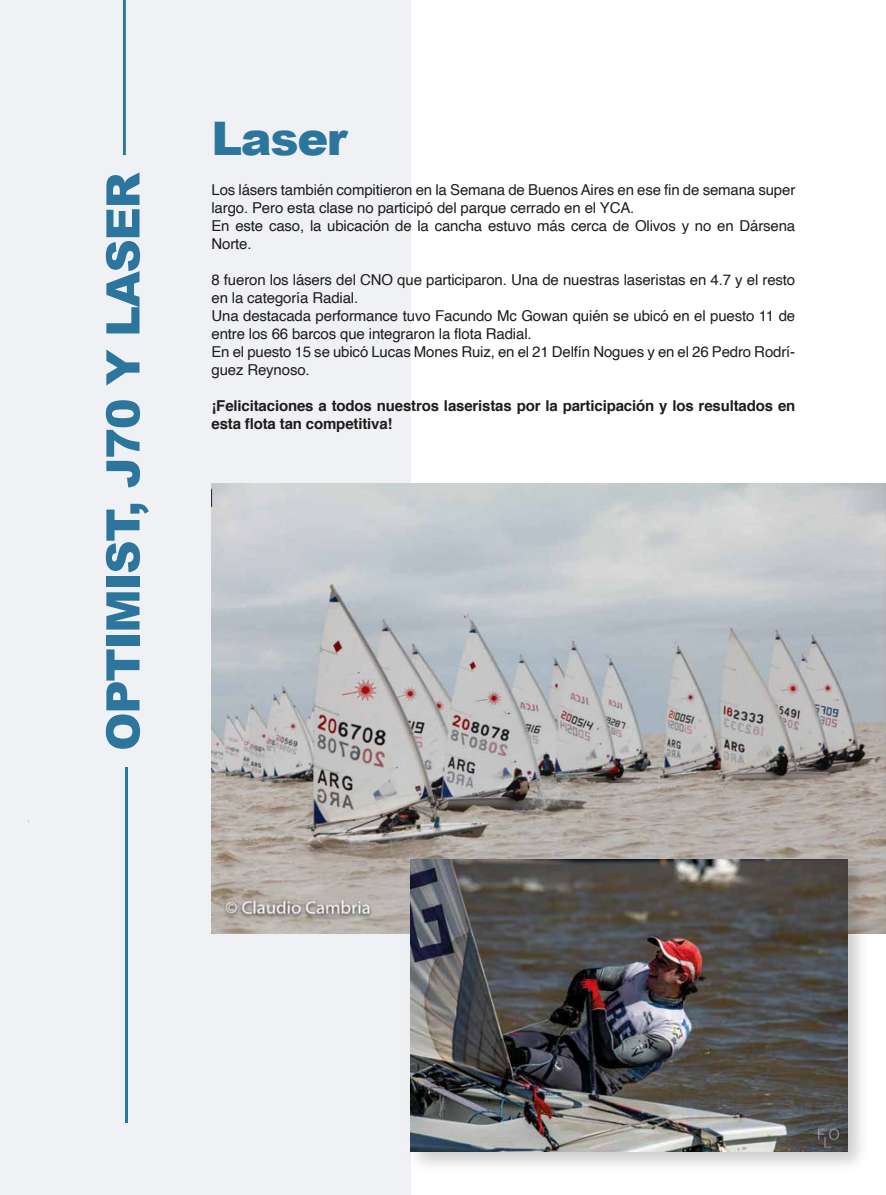
<style>
.page{position:relative;width:886px;height:1195px;background:#fff}
.page>*{position:absolute;margin:0;border:0;box-sizing:border-box;transform-origin:0 0}
.t1{font:900 46.25px "Arial";letter-spacing:-.03em;color:#2c759d}
.t2{font:15px/18px "Helvetica";letter-spacing:-.01em;color:#1d1d1b}
.t3{font:700 15px/18px "Helvetica";letter-spacing:-.01em;color:#1d1d1b}
</style>
<div class="page">
<div style="left:0;top:0;width:411px;height:1194px;background:#f0f1f4"></div>
<hr style="left:125px;top:766px;width:2px;height:355px;background:#2c759d">
<svg style="left:123px;top:0;width:3px;height:155px"></svg>
<svg style="left:106px;top:649px;width:34px;height:99px"></svg>
<div style="left:106px;top:635px;width:33px;height:10px;background:#2c759d"></div>
<svg style="left:106px;top:592px;width:33px;height:37px"></svg>
<div style="left:106px;top:576px;width:33px;height:10px;background:#2c759d"></div>
<svg style="left:106px;top:503px;width:43px;height:69px"></svg>
<svg style="left:106px;top:400px;width:34px;height:87px"></svg>
<svg style="left:106px;top:349px;width:33px;height:36px"></svg>
<svg style="left:106px;top:172px;width:34px;height:161px"></svg>
<img style="left:211px;top:483px;width:675px;height:450px">
<img style="left:401px;top:849px;width:474px;height:316px">
<img style="left:411px;top:859px;width:436px;height:292px">
<h1 class="t1" style="left:211px;top:104px;width:137px">Laser</h1>
<p class="t2" style="left:211px;top:182px;width:585px">Los lásers también compitieron en la Semana de Buenos Aires en ese fin de semana super largo. Pero esta clase no participó del parque cerrado en el YCA.<br>En este caso, la ubicación de la cancha estuvo más cerca de Olivos y no en Dársena Norte.</p>
<p class="t2" style="left:211px;top:272px;width:585px">8 fueron los lásers del CNO que participaron. Una de nuestras laseristas en 4.7 y el resto en la categoría Radial.<br>Una destacada performance tuvo Facundo Mc Gowan quién se ubicó en el puesto 11 de entre los 66 barcos que integraron la flota Radial.<br>En el puesto 15 se ubicó Lucas Mones Ruiz, en el 21 Delfín Nogues y en el 26 Pedro Rodrí&shy;guez Reynoso.</p>
<p class="t3" style="left:211px;top:398px;width:585px">¡Felicitaciones a todos nuestros laseristas por la participación y los resultados en esta flota tan competitiva!</p>
</div>
